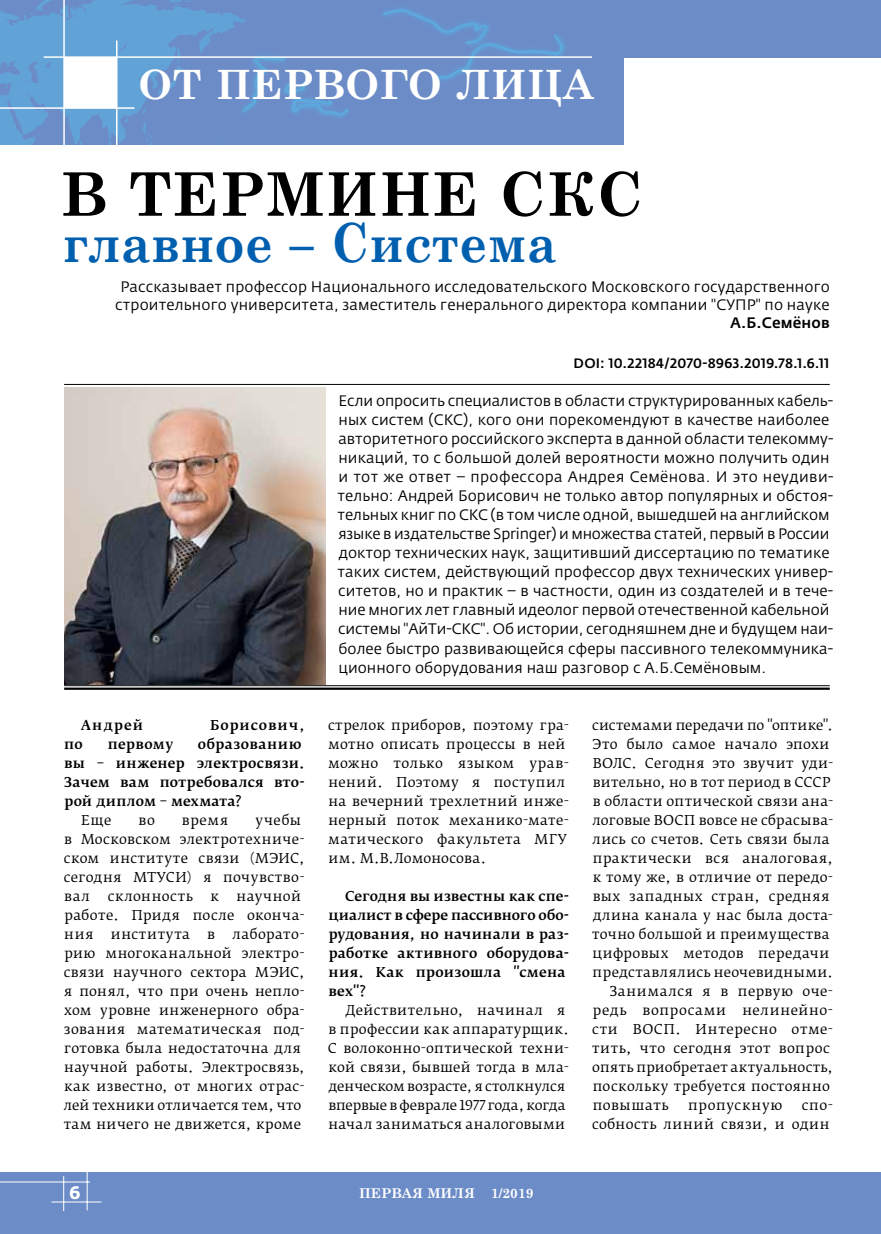
<style>
.page{position:relative;width:881px;height:1234px;background:#fff}
.page>*{position:absolute;margin:0;border:0;box-sizing:border-box;transform-origin:0 0}
.t1{font:700 60px "Century Schoolbook";letter-spacing:.015em;color:#000}
.t2{font:700 54px "Century Schoolbook";letter-spacing:.015em;color:#005fae;scale:.9 1}
.t3{font:700 40.5px "Century Schoolbook";letter-spacing:.005em;color:#fff}
.t4{font:700 18px "Fedra Sans Pro";color:#fff}
.t5{font:15px/19px "Fedra Sans Pro";letter-spacing:.005em;color:#000;text-align:center}
.t6{font:500 15px "Fedra Sans Pro";letter-spacing:.01em;color:#000}
.t7{font:13.5px/19px "Fedra Serif B Pro";letter-spacing:.025em;color:#000}
.t8{font:500 13.5px/19px "Fedra Serif B Pro";letter-spacing:.02em;color:#000}
.t9{font:13.5px "Fedra Serif B Pro";letter-spacing:.045em;color:#000}
.t10{font:500 13.5px "Fedra Sans Alt Pro";letter-spacing:.015em;color:#000}
.t11{font:13.5px "Fedra Serif B Pro";letter-spacing:.005em;color:#000}
.t12{font:700 13.5px "Century Schoolbook";color:#fff}
.t13{font:500 13.5px "Fedra Serif B Pro";letter-spacing:.07em;color:#000}
.t14{font:13.5px "Fedra Serif B Pro";letter-spacing:.05em;color:#000}
</style>
<div class="page">
<div style="left:0;top:0;width:880px;height:57px;background:#6c8cc7"></div>
<div style="left:0;top:1172px;width:880px;height:61px;background:#6c8cc7"></div>
<hr style="left:51px;top:1201px;width:50px;height:1px;background:#fff">
<hr style="left:87px;top:1171px;width:1px;height:39px;background:#fff">
<hr style="left:63px;top:1175px;width:1px;height:35px;background:#fff">
<hr style="left:0;top:1181px;width:90px;height:1px;background:#fff">
<div style="left:0;top:0;width:623px;height:144px;background:#6c8cc7"></div>
<svg style="left:0;top:0;width:562px;height:144px"></svg>
<hr style="left:63px;top:0;width:2px;height:159px;background:#fff">
<hr style="left:116px;top:40px;width:1px;height:119px;background:#fff">
<hr style="left:0;top:107px;width:134px;height:2px;background:#fff">
<hr style="left:44px;top:56px;width:547px;height:2px;background:#fff">
<div style="left:64px;top:57px;width:53px;height:51px;background:#fff"></div>
<hr style="left:64px;top:384px;width:765px;height:1px;background:#000">
<hr style="left:64px;top:685px;width:765px;height:1px;background:#000">
<hr style="left:64px;top:687px;width:765px;height:2px;background:#000">
<img style="left:64px;top:387px;width:261px;height:297px">
<h3 class="t3" style="left:138px;top:53px;width:457px">От Первого лица</h3>
<h1 class="t1" style="left:61px;top:147px;width:163px">В терми</h1>
<h1 class="t1" style="left:379px;top:147px;width:265px">не СКС</h1>
<h2 class="t2" style="left:63px;top:201px;width:549px">главное – Система</h2>
<p class="t5" style="left:115px;top:277px;width:716px;line-height:18px">Рассказывает профессор Национального исследовательского Московского государственного строительного университета, заместитель генерального директора компании "СУПР" по науке</p>
<p class="t6" style="left:729px;top:313px;width:101px">А.Б.Семёнов</p>
<p class="t10" style="left:573px;top:355px;width:257px">DOI: 10.22184/2070-8963.2019.78.1.6.11</p>
<p class="t5" style="left:337px;top:391px;width:497px;text-align:left">Если опросить специалистов в области структурированных кабель&shy;ных систем (СКС), кого они порекомендуют в качестве наиболее авторитетного российского эксперта в данной области телекомму&shy;никаций, то с большой долей вероятности можно получить один и тот же ответ – профессора Андрея Семёнова. И это неудиви&shy;тельно: Андрей Борисович не только автор популярных и обстоя&shy;тельных книг по СКС (в том числе одной, вышедшей на английском языке в издательстве Springer) и множества статей, первый в России доктор технических наук, защитивший диссертацию по тематике таких систем, действующий профессор двух технических универ&shy;ситетов, но и практик – в частности, один из создателей и в тече&shy;ние многих лет главный идеолог первой отечественной кабельной системы "АйТи-СКС". Об истории, сегодняшнем дне и будущем наи&shy;более быстро развивающейся сферы пассивного телекоммуника&shy;ционного оборудования наш разговор с А.Б.Семёновым.</p>
<p class="t8" style="left:81px;top:715px;width:64px">Андрей</p>
<p class="t13" style="left:210px;top:716px;width:96px">Борисович,</p>
<p class="t8" style="left:64px;top:734px;width:20px">по</p>
<p class="t8" style="left:108px;top:734px;width:67px">первому</p>
<p class="t8" style="left:64px;top:734px;width:242px;text-indent:134px">образованию вы – инженер электросвязи.<br>Зачем вам потребовался вто&shy;рой диплом – мехмата?</p>
<p class="t7" style="left:81px;top:810px;width:32px">Еще</p>
<p class="t7" style="left:138px;top:810px;width:18px">во</p>
<p class="t7" style="left:182px;top:810px;width:48px">время</p>
<p class="t7" style="left:64px;top:810px;width:242px;text-indent:192px">учебы в Московском электротехниче&shy;ском институте связи (МЭИС, сегодня МТУСИ) я почувство&shy;вал</p>
<p class="t7" style="left:64px;top:886px;width:242px;text-indent:172px">научной работе. Придя после оконча&shy;ния</p>
<p class="t7" style="left:108px;top:886px;width:87px">склонность</p>
<p class="t7" style="left:210px;top:886px;width:10px">к</p>
<p class="t7" style="left:64px;top:924px;width:242px;text-indent:169px">лаборато&shy;рию многоканальной электро&shy;связи научного сектора МЭИС, я понял, что при очень непло&shy;хом уровне инженерного обра&shy;зования математическая под&shy;готовка была недостаточна для научной работы. Электросвязь, как известно, от многих отрас&shy;лей техники отличается тем, что там ничего не движется, кроме</p>
<p class="t7" style="left:111px;top:924px;width:81px">института</p>
<p class="t7" style="left:207px;top:924px;width:9px">в</p>
<p class="t7" style="left:328px;top:715px;width:242px">стрелок приборов, поэтому гра&shy;мотно описать процессы в ней можно только языком урав&shy;нений. Поэтому я поступил на вечерний трехлетний инже&shy;нерный поток механико-мате&shy;матического факультета МГУ им. М.В.Ломоносова.</p>
<p class="t8" style="left:328px;top:886px;width:242px;text-indent:17px">Сегодня вы известны как спе&shy;циалист в сфере пассивного обо&shy;рудования, но начинали в раз&shy;работке активного оборудова&shy;ния. Как произошла "смена вех"?</p>
<p class="t7" style="left:328px;top:1000px;width:242px;text-indent:18px">Действительно, начинал я в профессии как аппаратурщик.<br>С волоконно-оптической техни&shy;кой связи, бывшей тогда в мла&shy;денческом возрасте, я столкнулся впервые в феврале 1977 года, когда начал заниматься аналоговыми</p>
<h3 class="t4" style="left:69px;top:1180px;width:13px">6</h3>
<p class="t12" style="left:359px;top:1181px;width:176px">ПЕРВАЯ МИЛЯ 1/2019</p>
<p class="t11" style="left:592px;top:716px;width:242px">системами передачи по "оптике".</p>
<p class="t7" style="left:592px;top:734px;width:239px">Это было самое начало эпохи</p>
<p class="t7" style="left:592px;top:753px;width:242px">ВОЛС. Сегодня это звучит уди-</p>
<p class="t7" style="left:592px;top:772px;width:239px">вительно, но в тот период в СССР</p>
<p class="t7" style="left:592px;top:791px;width:242px">в области оптической связи ана-</p>
<p class="t7" style="left:592px;top:810px;width:242px">логовые ВОСП вовсе не сбрасыва-</p>
<p class="t7" style="left:592px;top:829px;width:239px">лись со счетов. Сеть связи была</p>
<p class="t7" style="left:592px;top:848px;width:242px">практически вся аналоговая,</p>
<p class="t7" style="left:592px;top:867px;width:242px">к тому же, в отличие от передо-</p>
<p class="t7" style="left:592px;top:886px;width:238px">вых западных стран, средняя</p>
<p class="t7" style="left:592px;top:905px;width:241px">длина канала у нас была доста-</p>
<p class="t7" style="left:592px;top:924px;width:239px">точно большой и преимущества</p>
<p class="t7" style="left:592px;top:943px;width:238px">цифровых методов передачи</p>
<p class="t7" style="left:592px;top:962px;width:242px">представлялись неочевидными.</p>
<p class="t7" style="left:609px;top:981px;width:225px">Занимался я в первую оче-</p>
<p class="t9" style="left:592px;top:1001px;width:241px">редь вопросами нелинейно-</p>
<p class="t9" style="left:592px;top:1020px;width:242px">сти ВОСП. Интересно отме-</p>
<p class="t7" style="left:592px;top:1038px;width:239px">тить, что сегодня этот вопрос</p>
<p class="t7" style="left:592px;top:1057px;width:242px">опять приобретает актуальность,</p>
<p class="t7" style="left:592px;top:1076px;width:238px">поскольку требуется постоянно</p>
<p class="t7" style="left:592px;top:1095px;width:78px">повышать</p>
<p class="t14" style="left:687px;top:1096px;width:96px">пропускную</p>
<p class="t7" style="left:592px;top:1095px;width:242px;text-align:right">спо-<br>собность линий связи, и один</p>
</div>
